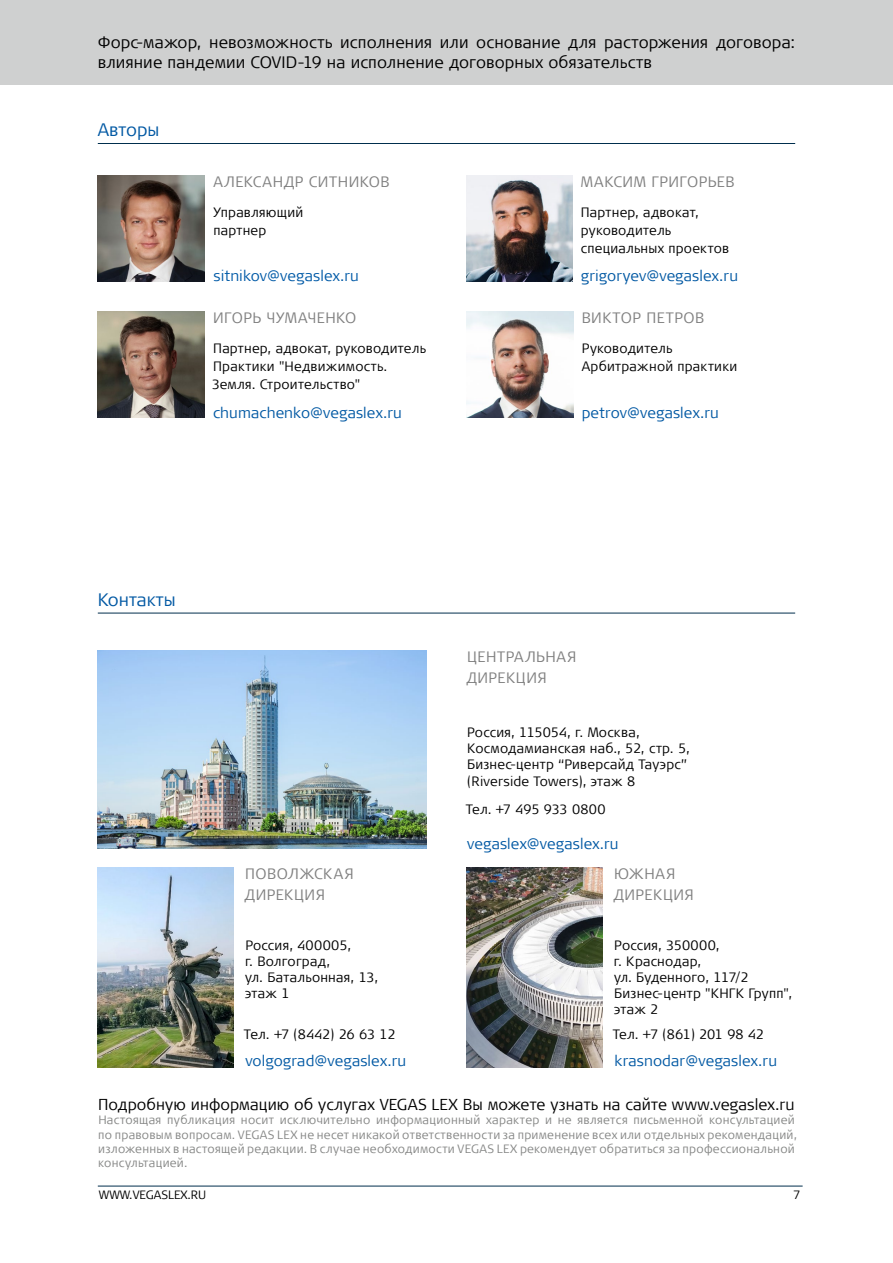
<style>
.page{position:relative;width:893px;height:1263px;background:#fff}
.page>*{position:absolute;margin:0;border:0;box-sizing:border-box;transform-origin:0 0}
.t1{font:300 18px "Signa Offc Pro";color:#0058a3}
.t2{font:300 16.5px/19.8px "Signa Offc Pro";letter-spacing:.005em;color:#000}
.t3{font:300 15.75px "Signa Offc Pro";letter-spacing:.005em;color:#000}
.t4{font:300 15px "Signa Offc Pro";letter-spacing:.01em;color:#0058a3}
.t5{font:300 15px/21.6px "Signa Offc Pro";letter-spacing:.035em;color:#7f7f7f}
.t6{font:300 15px "Signa Offc Pro";letter-spacing:.005em;color:#005aa7}
.t7{font:300 13.5px/16.2px "Signa Offc Pro";letter-spacing:.015em;color:#000}
.t8{font:300 13.5px "Signa Offc Pro";letter-spacing:-.015em;color:#000}
.t9{font:300 13.5px "Signa Offc Pro";letter-spacing:-.005em;color:#000}
.t10{font:300 12px/14.4px "Signa Offc Pro";letter-spacing:.02em;color:#868786}
.t11{font:300 12px "Signa Sc Offc Pro";color:#000}
.t12{font:300 12px "Signa Offc Pro";color:#000}
</style>
<div class="page">
<div style="left:0;top:0;width:893px;height:85px;background:#cfd0d0"></div>
<hr style="left:98px;top:1186px;width:705px;height:1px;background:#002e4d">
<hr style="left:98px;top:143px;width:697px;height:1px;background:#002e4d">
<hr style="left:98px;top:613px;width:697px;height:1px;background:#002e4d">
<img style="left:98px;top:651px;width:328px;height:198px">
<img style="left:98px;top:868px;width:136px;height:200px">
<img style="left:467px;top:868px;width:136px;height:200px">
<img style="left:466px;top:176px;width:107px;height:105px">
<img style="left:467px;top:312px;width:106px;height:106px">
<img style="left:98px;top:312px;width:106px;height:106px">
<img style="left:98px;top:176px;width:107px;height:105px">
<p class="t2" style="left:98px;top:32px;width:699px">Форс-мажор, невозможность исполнения или основание для расторжения договора: влияние пандемии COVID-19 на исполнение договорных обязательств</p>
<p class="t1" style="left:98px;top:118px;width:63px">Авторы</p>
<p class="t5" style="left:213px;top:170px;width:178px">АЛЕКСАНДР СИТНИКОВ</p>
<p class="t7" style="left:213px;top:203px;width:91px;line-height:18px">Управляющий партнер</p>
<p class="t6" style="left:213px;top:266px;width:147px">sitnikov@vegaslex.ru</p>
<p class="t5" style="left:213px;top:306px;width:145px">ИГОРЬ ЧУМАЧЕНКО</p>
<p class="t7" style="left:212px;top:339px;width:215px;line-height:18px">Партнер, адвокат, руководитель<br>Практики "Недвижимость.<br>Земля. Строительство"</p>
<p class="t4" style="left:213px;top:402px;width:190px">chumachenko@vegaslex.ru</p>
<p class="t5" style="left:581px;top:170px;width:155px">МАКСИМ ГРИГОРЬЕВ</p>
<p class="t7" style="left:581px;top:203px;width:150px;line-height:18px">Партнер, адвокат, руководитель специальных проектов</p>
<p class="t4" style="left:581px;top:266px;width:159px">grigoryev@vegaslex.ru</p>
<p class="t5" style="left:582px;top:306px;width:124px">ВИКТОР ПЕТРОВ</p>
<p class="t7" style="left:582px;top:339px;width:157px;line-height:18px">Руководитель<br>Арбитражной практики</p>
<p class="t4" style="left:582px;top:402px;width:139px">petrov@vegaslex.ru</p>
<p class="t1" style="left:98px;top:587px;width:79px">Контакты</p>
<p class="t5" style="left:245px;top:862px;width:111px">ПОВОЛЖСКАЯ<br>ДИРЕКЦИЯ</p>
<p class="t7" style="left:245px;top:936px;width:135px">Россия, 400005,<br>г. Волгоград,<br>ул. Батальонная, 13, этаж 1</p>
<p class="t8" style="left:244px;top:1025px;width:153px">Тел. +7 (8442) 26 63 12</p>
<p class="t4" style="left:245px;top:1050px;width:162px">volgograd@vegaslex.ru</p>
<p class="t5" style="left:466px;top:645px;width:111px">ЦЕНТРАЛЬНАЯ<br>ДИРЕКЦИЯ</p>
<p class="t7" style="left:467px;top:724px;width:224px">Россия, 115054, г. Москва,<br>Космодамианская наб., 52, стр. 5,<br>Бизнес-центр “Риверсайд Тауэрс” (Riverside Towers), этаж 8</p>
<p class="t9" style="left:466px;top:800px;width:141px">Тел. +7 495 933 0800</p>
<p class="t4" style="left:467px;top:833px;width:153px">vegaslex@vegaslex.ru</p>
<p class="t5" style="left:613px;top:862px;width:82px">ЮЖНАЯ<br>ДИРЕКЦИЯ</p>
<p class="t7" style="left:614px;top:936px;width:180px">Россия, 350000,<br>г. Краснодар,<br>ул. Буденного, 117/2<br>Бизнес-центр "КНГК Групп", этаж 2</p>
<p class="t8" style="left:613px;top:1025px;width:153px">Тел. +7 (861) 201 98 42</p>
<p class="t4" style="left:614px;top:1050px;width:164px">krasnodar@vegaslex.ru</p>
<p class="t3" style="left:98px;top:1093px;width:698px">Подробную информацию об услугах VEGAS LEX Вы можете узнать на сайте www.vegaslex.ru</p>
<p class="t10" style="left:98px;top:1112px;width:700px">Настоящая публикация носит исключительно информационный характер и не является письменной консультацией по правовым вопросам. VEGAS LEX не несет никакой ответственности за применение всех или отдельных рекомендаций, изложенных в настоящей редакции. В случае необходимости VEGAS LEX рекомендует обратиться за профессиональной консультацией.</p>
<p class="t11" style="left:99px;top:1187px;width:109px">WWW.VEGASLEX.RU</p>
<p class="t12" style="left:793px;top:1187px;width:9px">7</p>
</div>
